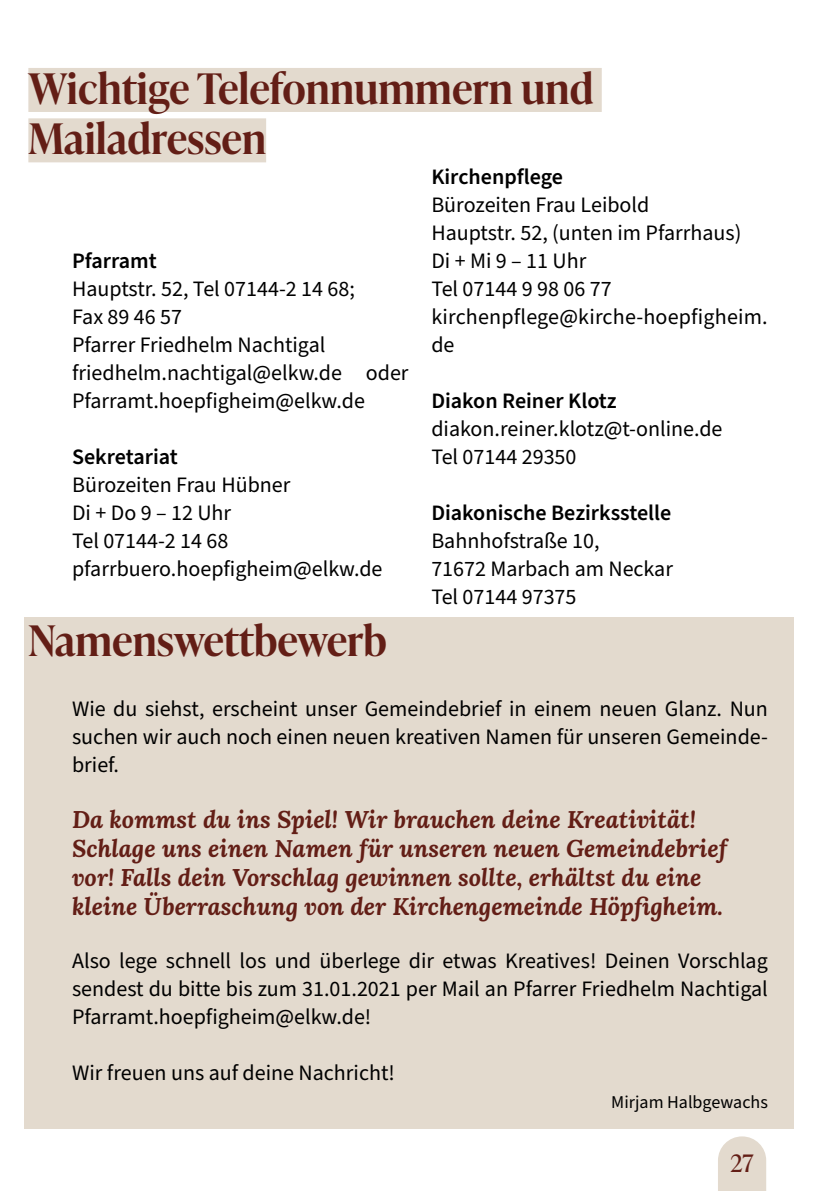
<style>
.page{position:relative;width:840px;height:1191px;background:#fff}
.page>*{position:absolute;margin:0;border:0;box-sizing:border-box;transform-origin:0 0}
.t1{font:600 42px/50.4px "Ivy Presto Headline";color:#631e16}
.t2{font:italic 700 24px/28.8px "Lora";color:#631e16}
.t3{font:24px "Ivy Presto Headline";color:#631e16}
.t4{font:22px/28px "Source Sans Pro";color:#000}
.t5{font:600 22px "Source Sans Pro";color:#000}
.t6{font:18px "Source Sans Pro";color:#000}
</style>
<div class="page">
<svg style="left:718px;top:1136px;width:47px;height:55px"></svg>
<div style="left:24px;top:617px;width:768px;height:511px;background:#e3dace"></div>
<div style="left:28px;top:68px;width:573px;height:44px;background:#e3dace"></div>
<div style="left:28px;top:118px;width:238px;height:44px;background:#e3dace"></div>
<h1 class="t1" style="left:28px;top:62px;width:566px">Wichtige Telefonnummern und<br>Mailadressen</h1>
<p class="t5" style="left:72px;top:246px;width:86px">Pfarramt</p>
<p class="t4" style="left:72px;top:275px;width:338px">Hauptstr. 52, Tel 07144-2 14 68;<br>Fax 89 46 57<br>Pfarrer Friedhelm Nachtigal friedhelm.nachtigal@elkw.de oder<br>Pfarramt.hoepfigheim@elkw.de</p>
<p class="t5" style="left:72px;top:442px;width:107px">Sekretariat</p>
<p class="t4" style="left:72px;top:471px;width:312px">Bürozeiten Frau Hübner<br>Di + Do 9 – 12 Uhr<br>Tel 07144-2 14 68 pfarrbuero.hoepfigheim@elkw.de</p>
<h1 class="t1" style="left:28px;top:613px;width:360px">Namenswettbewerb</h1>
<p class="t5" style="left:431px;top:162px;width:133px">Kirchenpflege</p>
<p class="t4" style="left:431px;top:191px;width:338px">Bürozeiten Frau Leibold<br>Hauptstr. 52, (unten im Pfarrhaus)<br>Di + Mi 9 – 11 Uhr<br>Tel 07144 9 98 06 77 kirchenpflege@kirche-hoepfigheim. de</p>
<p class="t5" style="left:431px;top:386px;width:187px">Diakon Reiner Klotz</p>
<p class="t4" style="left:431px;top:415px;width:292px">diakon.reiner.klotz@t-online.de<br>Tel 07144 29350</p>
<p class="t5" style="left:431px;top:498px;width:241px">Diakonische Bezirksstelle</p>
<p class="t4" style="left:431px;top:527px;width:243px">Bahnhofstraße 10,<br>71672 Marbach am Neckar<br>Tel 07144 97375</p>
<p class="t4" style="left:72px;top:695px;width:697px;text-align:justify">Wie du siehst, erscheint unser Gemeindebrief in einem neuen Glanz. Nun suchen wir auch noch einen neuen kreativen Namen für unseren Gemeinde&shy;brief.</p>
<p class="t2" style="left:72px;top:804px;width:656px">Da kommst du ins Spiel! Wir brauchen deine Kreativität!<br>Schlage uns einen Namen für unseren neuen Gemeindebrief vor! Falls dein Vorschlag gewinnen sollte, erhältst du eine kleine Überraschung von der Kirchengemeinde Höpfigheim.</p>
<p class="t4" style="left:72px;top:947px;width:696px;text-align:justify">Also lege schnell los und überlege dir etwas Kreatives! Deinen Vorschlag sendest du bitte bis zum 31.01.2021 per Mail an Pfarrer Friedhelm Nachtigal Pfarramt.hoepfigheim@elkw.de!</p>
<p class="t4" style="left:72px;top:1059px;width:324px">Wir freuen uns auf deine Nachricht!</p>
<p class="t6" style="left:611px;top:1090px;width:158px">Mirjam Halbgewachs</p>
<p class="t3" style="left:730px;top:1145px;width:25px">27</p>
</div>
